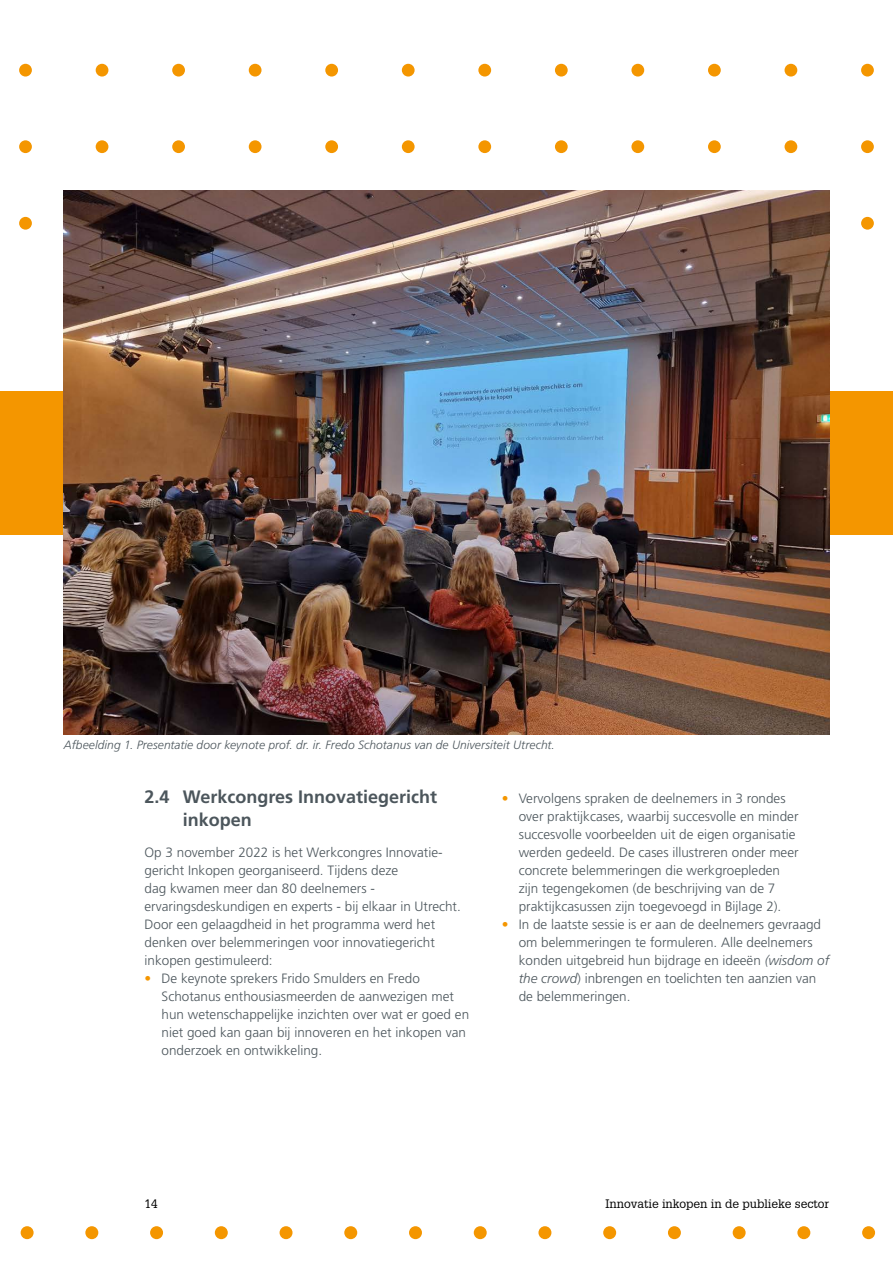
<style>
.page{position:relative;width:893px;height:1263px;background:#fff}
.page>*{position:absolute;margin:0;border:0;box-sizing:border-box;transform-origin:0 0}
.t1{font:700 18px/22.5px "Frutiger LT Std";color:#4c565c}
.t2{font:300 13.5px/18px "Frutiger LT Std";color:#4c565c}
.t3{font:italic 300 12px "Frutiger LT Std";letter-spacing:.005em;color:#4c565c}
.t4{font:12px "Glypha LT Std";color:#000}
.s1{color:#f49600}
.s2{font-style:italic}
</style>
<div class="page">
<div style="left:21px;top:1226px;width:13px;height:13px;background:#f49600;border-radius:50%"></div>
<div style="left:85px;top:1226px;width:13px;height:13px;background:#f49600;border-radius:50%"></div>
<div style="left:150px;top:1226px;width:13px;height:13px;background:#f49600;border-radius:50%"></div>
<div style="left:215px;top:1226px;width:13px;height:13px;background:#f49600;border-radius:50%"></div>
<div style="left:280px;top:1226px;width:12px;height:13px;background:#f49600;border-radius:50%"></div>
<div style="left:344px;top:1226px;width:13px;height:13px;background:#f49600;border-radius:50%"></div>
<div style="left:409px;top:1226px;width:13px;height:13px;background:#f49600;border-radius:50%"></div>
<div style="left:474px;top:1226px;width:13px;height:13px;background:#f49600;border-radius:50%"></div>
<div style="left:538px;top:1226px;width:13px;height:13px;background:#f49600;border-radius:50%"></div>
<div style="left:603px;top:1226px;width:13px;height:13px;background:#f49600;border-radius:50%"></div>
<div style="left:668px;top:1226px;width:13px;height:13px;background:#f49600;border-radius:50%"></div>
<div style="left:733px;top:1226px;width:13px;height:13px;background:#f49600;border-radius:50%"></div>
<div style="left:797px;top:1226px;width:13px;height:13px;background:#f49600;border-radius:50%"></div>
<div style="left:862px;top:1226px;width:13px;height:13px;background:#f49600;border-radius:50%"></div>
<div style="left:0;top:391px;width:893px;height:143px;background:#f49600"></div>
<div style="left:19px;top:64px;width:13px;height:13px;background:#f49600;border-radius:50%"></div>
<div style="left:19px;top:140px;width:13px;height:13px;background:#f49600;border-radius:50%"></div>
<div style="left:96px;top:140px;width:12px;height:13px;background:#f49600;border-radius:50%"></div>
<div style="left:172px;top:140px;width:13px;height:13px;background:#f49600;border-radius:50%"></div>
<div style="left:249px;top:140px;width:12px;height:13px;background:#f49600;border-radius:50%"></div>
<div style="left:325px;top:140px;width:13px;height:13px;background:#f49600;border-radius:50%"></div>
<div style="left:402px;top:140px;width:13px;height:13px;background:#f49600;border-radius:50%"></div>
<div style="left:478px;top:140px;width:13px;height:13px;background:#f49600;border-radius:50%"></div>
<div style="left:555px;top:140px;width:13px;height:13px;background:#f49600;border-radius:50%"></div>
<div style="left:631px;top:140px;width:13px;height:13px;background:#f49600;border-radius:50%"></div>
<div style="left:708px;top:140px;width:13px;height:13px;background:#f49600;border-radius:50%"></div>
<div style="left:784px;top:140px;width:13px;height:13px;background:#f49600;border-radius:50%"></div>
<div style="left:861px;top:140px;width:13px;height:13px;background:#f49600;border-radius:50%"></div>
<div style="left:19px;top:217px;width:13px;height:13px;background:#f49600;border-radius:50%"></div>
<div style="left:861px;top:217px;width:13px;height:13px;background:#f49600;border-radius:50%"></div>
<div style="left:96px;top:64px;width:12px;height:13px;background:#f49600;border-radius:50%"></div>
<div style="left:172px;top:64px;width:13px;height:13px;background:#f49600;border-radius:50%"></div>
<div style="left:249px;top:64px;width:12px;height:13px;background:#f49600;border-radius:50%"></div>
<div style="left:325px;top:64px;width:13px;height:13px;background:#f49600;border-radius:50%"></div>
<div style="left:402px;top:64px;width:13px;height:13px;background:#f49600;border-radius:50%"></div>
<div style="left:478px;top:64px;width:13px;height:13px;background:#f49600;border-radius:50%"></div>
<div style="left:555px;top:64px;width:13px;height:13px;background:#f49600;border-radius:50%"></div>
<div style="left:631px;top:64px;width:13px;height:13px;background:#f49600;border-radius:50%"></div>
<div style="left:708px;top:64px;width:13px;height:13px;background:#f49600;border-radius:50%"></div>
<div style="left:784px;top:64px;width:13px;height:13px;background:#f49600;border-radius:50%"></div>
<div style="left:861px;top:64px;width:13px;height:13px;background:#f49600;border-radius:50%"></div>
<img style="left:64px;top:191px;width:765px;height:543px">
<p class="t3" style="left:64px;top:738px;width:493px">Afbeelding 1. Presentatie door keynote prof. dr. ir. Fredo Schotanus van de Universiteit Utrecht.</p>
<h1 class="t1" style="left:183px;top:786px;width:256px;text-indent:-38px">2.4 Werkcongres Innovatiegericht inkopen</h1>
<p class="t2" style="left:145px;top:844px;width:318px">Op 3 november 2022 is het Werkcongres Innovatie&shy;gericht Inkopen georganiseerd. Tijdens deze<br>dag kwamen meer dan 80 deelnemers - ervaringsdeskundigen en experts - bij elkaar in Utrecht.<br>Door een gelaagdheid in het programma werd het denken over belemmeringen voor innovatiegericht inkopen gestimuleerd:</p>
<p class="t2" style="left:162px;top:970px;width:309px;text-indent:-17px"><span class="s1">•</span> De keynote sprekers Frido Smulders en Fredo Schotanus enthousiasmeerden de aanwezigen met hun wetenschappelijke inzichten over wat er goed en niet goed kan gaan bij innoveren en het inkopen van onderzoek en ontwikkeling.</p>
<p class="t2" style="left:519px;top:790px;width:281px;text-indent:-17px"><span class="s1">•</span> Vervolgens spraken de deelnemers in 3 rondes over praktijkcases, waarbij succesvolle en minder succesvolle voorbeelden uit de eigen organisatie werden gedeeld. De cases illustreren onder meer concrete belemmeringen die werkgroepleden zijn tegengekomen (de beschrijving van de 7 praktijkcasussen zijn toegevoegd in Bijlage 2).</p>
<p class="t2" style="left:519px;top:916px;width:312px;text-indent:-17px"><span class="s1">•</span> In de laatste sessie is er aan de deelnemers gevraagd om belemmeringen te formuleren. Alle deelnemers konden uitgebreid hun bijdrage en ideeën <span class="s2">(wisdom of the crowd</span>) inbrengen en toelichten ten aanzien van de belemmeringen.</p>
<p class="t4" style="left:145px;top:1196px;width:15px">14</p>
<p class="t4" style="left:605px;top:1196px;width:225px">Innovatie inkopen in de publieke sector</p>
</div>
